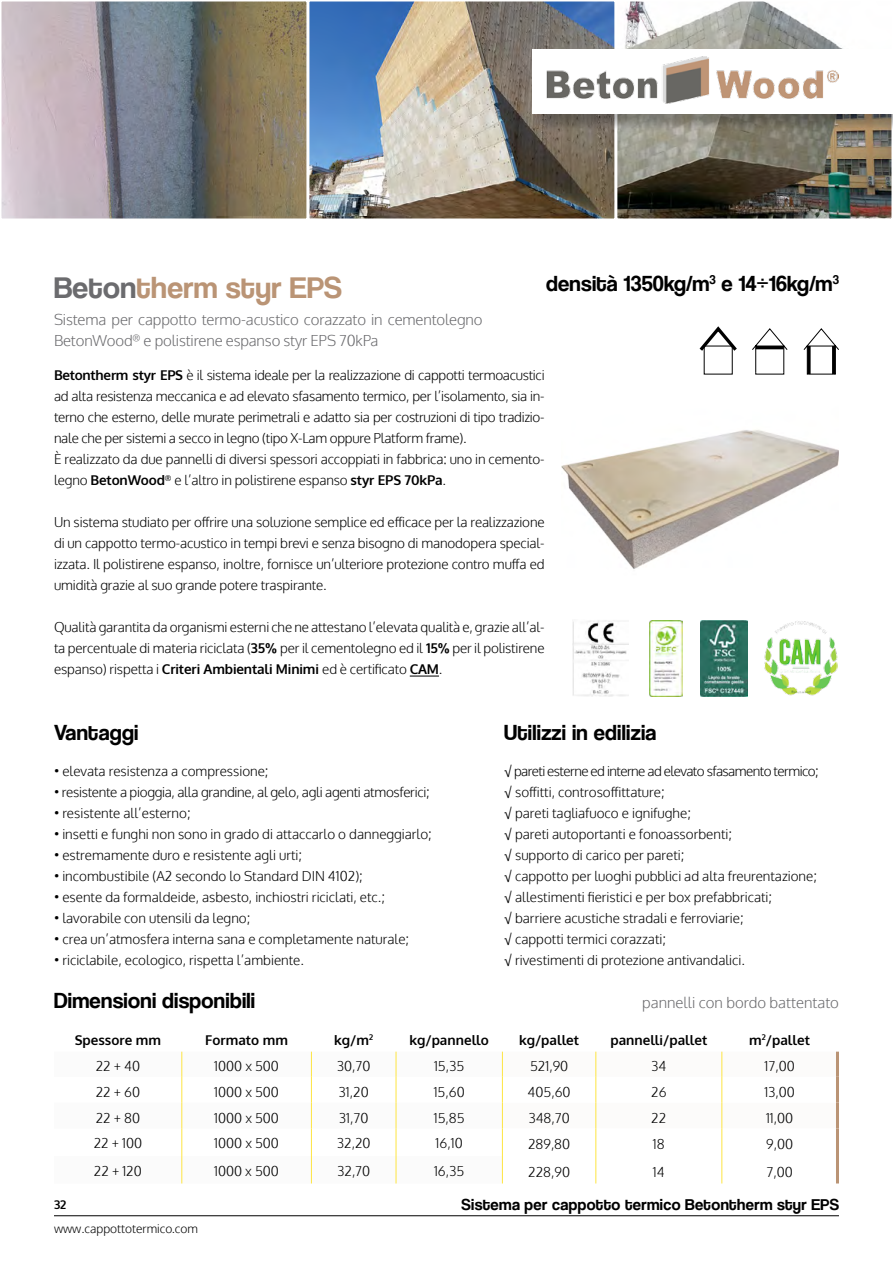
<style>
.page{position:relative;width:893px;height:1263px;background:#fff}
.page>*{position:absolute;margin:0;border:0;box-sizing:border-box;transform-origin:0 0}
.t1{font:31.5px "Coolvetica Rg";letter-spacing:.01em;color:#ba9475}
.t2{font:22.5px "Coolvetica Rg";letter-spacing:.01em;color:#000}
.t3{font:16.5px "Coolvetica Rg";letter-spacing:.02em;color:#000}
.t4{font:300 15px/21px "Oxygen";letter-spacing:-.01em;color:#6b6b6e}
.t5{font:300 13.5px/21px "Oxygen";color:#000;text-align:justify}
.t6{font:300 13.5px/21px "Oxygen";letter-spacing:-.02em;color:#000}
.t7{font:700 13.5px "Oxygen";color:#000}
.t8{font:300 12px "Oxygen";color:#000}
.t9{font:700 12px "Oxygen";color:#000}
.s1{font-family:"Arial"}
.s2{color:#6b6b6e}
.s3{font-weight:700}
.s4{font-family:"Arial";font-weight:700}
.s5{font-weight:400}
</style>
<div class="page">
<svg style="left:1px;top:1px;width:306px;height:218px;background:#938d8a"></svg>
<img style="left:617px;top:1px;width:275px;height:218px">
<img style="left:309px;top:1px;width:306px;height:218px">
<div style="left:535px;top:51px;width:358px;height:81px;background:#000;opacity:.15"></div>
<svg style="left:533px;top:49px;width:360px;height:64px"></svg>
<hr style="left:54px;top:1215px;width:785px;height:1px;background:#000">
<svg style="left:410px;top:676px;width:29px;height:1px"></svg>
<svg style="left:699px;top:326px;width:38px;height:28px"></svg>
<svg style="left:752px;top:328px;width:36px;height:47px"></svg>
<hr style="left:756px;top:346px;width:28px;height:3px;background:#000">
<svg style="left:803px;top:328px;width:36px;height:47px"></svg>
<svg style="left:807px;top:346px;width:4px;height:28px"></svg>
<hr style="left:832px;top:346px;width:3px;height:28px;background:#000">
<img style="left:562px;top:430px;width:277px;height:139px">
<svg style="left:182px;top:1052px;width:320px;height:131px"></svg>
<svg style="left:181px;top:1052px;width:1px;height:131px"></svg>
<svg style="left:311px;top:1052px;width:1px;height:131px"></svg>
<svg style="left:396px;top:1052px;width:1px;height:131px"></svg>
<hr style="left:836px;top:1052px;width:3px;height:25px;background:#ba9475">
<hr style="left:836px;top:1077px;width:3px;height:25px;background:#ba9475">
<hr style="left:836px;top:1102px;width:3px;height:26px;background:#ba9475">
<hr style="left:836px;top:1128px;width:3px;height:28px;background:#ba9475">
<hr style="left:836px;top:1156px;width:3px;height:27px;background:#ba9475">
<svg style="left:502px;top:1052px;width:335px;height:131px"></svg>
<img style="left:764px;top:621px;width:74px;height:75px">
<img style="left:700px;top:620px;width:48px;height:76px">
<img style="left:650px;top:620px;width:32px;height:76px">
<img style="left:572px;top:620px;width:56px;height:76px">
<h2 class="t2" style="left:546px;top:271px;width:294px">densità 1350kg/m<sup>3</sup> e 14<span class="s1">÷</span>16kg/m<sup>3</sup></h2>
<h1 class="t1" style="left:54px;top:269px;width:289px"><span class="s2">Beton</span>therm styr EPS</h1>
<p class="t4" style="left:54px;top:309px;width:430px">Sistema per cappotto termo-acustico corazzato in cementolegno<br>BetonWood<sup>®</sup> e polistirene espanso styr EPS 70kPa</p>
<p class="t6" style="left:54px;top:365px;width:492px"><span class="s3">Betontherm styr EPS</span> è il sistema ideale per la realizzazione di cappotti termoacustici ad alta resistenza meccanica e ad elevato sfasamento termico, per l’isolamento, sia in&shy;terno che esterno, delle murate perimetrali e adatto sia per costruzioni di tipo tradizio&shy;nale che per sistemi a secco in legno (tipo X-Lam oppure Platform frame).<br>È realizzato da due pannelli di diversi spessori accoppiati in fabbrica: uno in cemento&shy;legno <span class="s3">BetonWood</span><sup>®</sup> e l’altro in polistirene espanso <span class="s3">styr EPS 70kPa</span>.</p>
<p class="t5" style="left:54px;top:512px;width:492px">Un sistema studiato per offrire una soluzione semplice ed efficace per la realizzazione di un cappotto termo-acustico in tempi brevi e senza bisogno di manodopera special&shy;izzata. Il polistirene espanso, inoltre, fornisce un’ulteriore protezione contro muffa ed umidità grazie al suo grande potere traspirante.</p>
<p class="t5" style="left:54px;top:617px;width:492px">Qualità garantita da organismi esterni che ne attestano l’elevata qualità e, grazie all’al&shy;ta percentuale di materia riciclata (<span class="s3">35</span><span class="s4">%</span> per il cementolegno ed il <span class="s3">15</span><span class="s4">%</span> per il polistirene espanso) rispetta i <span class="s3">Criteri Ambientali Minimi</span> ed è certificato <span class="s3">CAM</span>.</p>
<h2 class="t2" style="left:54px;top:719px;width:86px">Vantaggi</h2>
<p class="t5" style="left:54px;top:761px;width:216px">• elevata resistenza a compressione;</p>
<p class="t6" style="left:54px;top:782px;width:377px">• resistente a pioggia, alla grandine, al gelo, agli agenti atmosferici;</p>
<p class="t5" style="left:54px;top:803px;width:138px">• resistente all’esterno;</p>
<p class="t5" style="left:54px;top:824px;width:379px">• insetti e funghi non sono in grado di attaccarlo o danneggiarlo;</p>
<p class="t5" style="left:54px;top:845px;width:250px">• estremamente duro e resistente agli urti;</p>
<p class="t5" style="left:54px;top:866px;width:310px">• incombustibile (A2 secondo lo Standard DIN 4102);</p>
<p class="t5" style="left:54px;top:887px;width:332px">• esente da formaldeide, asbesto, inchiostri riciclati, etc.;</p>
<p class="t5" style="left:54px;top:908px;width:198px">• lavorabile con utensili da legno;</p>
<p class="t5" style="left:54px;top:929px;width:357px">• crea un’atmosfera interna sana e completamente naturale;</p>
<p class="t5" style="left:54px;top:950px;width:251px">• riciclabile, ecologico, rispetta l’ambiente.</p>
<h2 class="t2" style="left:504px;top:719px;width:154px">Utilizzi in edilizia</h2>
<p class="t5" style="left:504px;top:761px;width:316px;text-align:left"><span class="s5">√</span> pareti esterne ed interne ad elevato sfasamento termico; <span class="s5">√</span> soffitti, controsoffittature;<br><span class="s5">√</span> pareti tagliafuoco e ignifughe;<br><span class="s5">√</span> pareti autoportanti e fonoassorbenti;<br><span class="s5">√</span> supporto di carico per pareti;<br><span class="s5">√</span> cappotto per luoghi pubblici ad alta freurentazione; <span class="s5">√</span> allestimenti fieristici e per box prefabbricati;<br><span class="s5">√</span> barriere acustiche stradali e ferroviarie;<br><span class="s5">√</span> cappotti termici corazzati;<br><span class="s5">√</span> rivestimenti di protezione antivandalici.</p>
<h2 class="t2" style="left:54px;top:988px;width:203px">Dimensioni disponibili</h2>
<p class="t4" style="left:642px;top:992px;width:198px">pannelli con bordo battentato</p>
<p class="t7" style="left:75px;top:1031px;width:88px">Spessore mm</p>
<p class="t7" style="left:205px;top:1031px;width:84px">Formato mm</p>
<p class="t7" style="left:334px;top:1031px;width:40px">kg/m<sup>2</sup></p>
<p class="t7" style="left:410px;top:1031px;width:81px">kg/pannello</p>
<p class="t7" style="left:519px;top:1031px;width:62px">kg/pallet</p>
<p class="t7" style="left:610px;top:1031px;width:98px">pannelli/pallet</p>
<p class="t7" style="left:749px;top:1031px;width:62px">m<sup>2</sup>/pallet</p>
<p class="t5" style="left:96px;top:1056px;width:46px">22 + 40</p>
<p class="t5" style="left:214px;top:1056px;width:66px">1000 x 500</p>
<p class="t5" style="left:337px;top:1056px;width:35px">30,70</p>
<p class="t5" style="left:434px;top:1056px;width:32px">15,35</p>
<p class="t5" style="left:530px;top:1056px;width:40px">521,90</p>
<p class="t5" style="left:651px;top:1056px;width:17px">34</p>
<p class="t5" style="left:764px;top:1056px;width:32px">17,00</p>
<p class="t5" style="left:96px;top:1082px;width:46px">22 + 60</p>
<p class="t5" style="left:214px;top:1082px;width:66px">1000 x 500</p>
<p class="t5" style="left:339px;top:1082px;width:32px">31,20</p>
<p class="t5" style="left:434px;top:1082px;width:33px">15,60</p>
<p class="t5" style="left:528px;top:1082px;width:44px">405,60</p>
<p class="t5" style="left:651px;top:1082px;width:17px">26</p>
<p class="t5" style="left:764px;top:1082px;width:32px">13,00</p>
<p class="t5" style="left:96px;top:1107px;width:46px">22 + 80</p>
<p class="t5" style="left:214px;top:1107px;width:66px">1000 x 500</p>
<p class="t5" style="left:339px;top:1107px;width:31px">31,70</p>
<p class="t5" style="left:434px;top:1107px;width:32px">15,85</p>
<p class="t5" style="left:528px;top:1107px;width:43px">348,70</p>
<p class="t5" style="left:651px;top:1107px;width:17px">22</p>
<p class="t5" style="left:766px;top:1107px;width:29px">11,00</p>
<p class="t5" style="left:94px;top:1133px;width:50px">22 + 100</p>
<p class="t5" style="left:214px;top:1133px;width:66px">1000 x 500</p>
<p class="t5" style="left:337px;top:1133px;width:35px">32,20</p>
<p class="t5" style="left:436px;top:1133px;width:29px">16,10</p>
<p class="t5" style="left:528px;top:1134px;width:44px">289,80</p>
<p class="t5" style="left:653px;top:1134px;width:13px">18</p>
<p class="t5" style="left:766px;top:1134px;width:28px">9,00</p>
<p class="t5" style="left:94px;top:1161px;width:49px">22 + 120</p>
<p class="t5" style="left:214px;top:1161px;width:66px">1000 x 500</p>
<p class="t5" style="left:337px;top:1161px;width:35px">32,70</p>
<p class="t5" style="left:434px;top:1161px;width:32px">16,35</p>
<p class="t5" style="left:528px;top:1162px;width:43px">228,90</p>
<p class="t5" style="left:653px;top:1162px;width:13px">14</p>
<p class="t5" style="left:766px;top:1162px;width:28px">7,00</p>
<p class="t9" style="left:54px;top:1197px;width:14px">32</p>
<p class="t8" style="left:54px;top:1221px;width:146px">www.cappottotermico.com</p>
<p class="t3" style="left:462px;top:1194px;width:379px">Sistema per cappotto termico Betontherm styr EPS</p>
</div>
